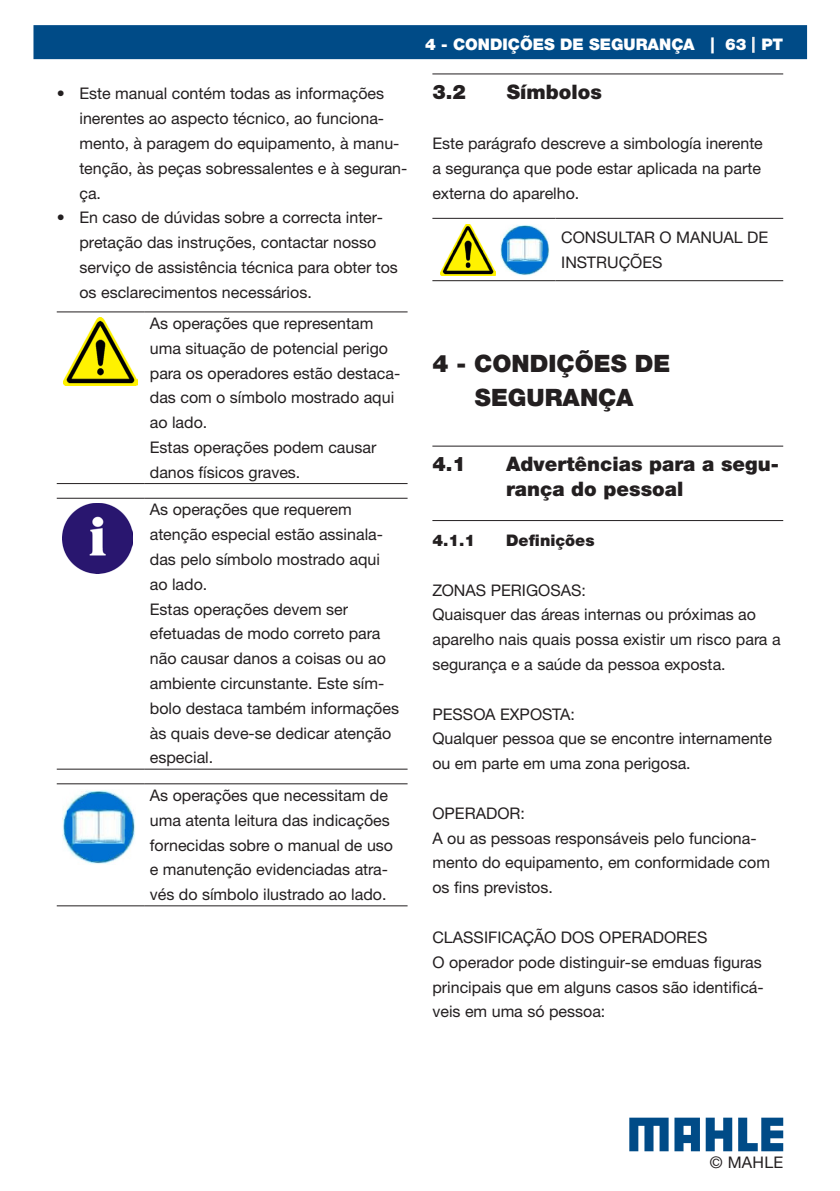
<style>
.page{position:relative;width:840px;height:1191px;background:#fff}
.page>*{position:absolute;margin:0;border:0;box-sizing:border-box;transform-origin:0 0}
.Heading1_2-0{font:900 24px/34px "Helvetica Neue LTW1 G";color:#231f20;text-align:center}
.Heading2_1-0{font:900 20px/24.8px "Helvetica Neue LTW1 G";color:#231f20}
.Bodytext_0-0{font:16px/24.8px "Helvetica Neue LTW1 G";color:#231f20}
.t1{font:900 16px "Helvetica Neue LTW1 G";color:#fff}
.Heading2_1-0-2{font:900 16px "Helvetica Neue LTW1 G";color:#231f20}
</style>
<div class="page">
<div style="left:33px;top:25px;width:773px;height:34px;background:#004b87;border:2px solid #004b87"></div>
<svg style="left:629px;top:1117px;width:39px;height:34px"></svg>
<svg style="left:705px;top:1117px;width:26px;height:34px"></svg>
<svg style="left:738px;top:1117px;width:44px;height:34px"></svg>
<svg style="left:674px;top:1117px;width:25px;height:34px"></svg>
<hr style="left:751px;top:37px;width:3px;height:16px;background:#ececee">
<hr style="left:57px;top:311px;width:87px;height:1px;background:#231f20">
<hr style="left:144px;top:311px;width:263px;height:1px;background:#231f20">
<hr style="left:57px;top:483px;width:87px;height:1px;background:#231f20">
<hr style="left:144px;top:483px;width:263px;height:1px;background:#231f20">
<img style="left:63px;top:317px;width:74px;height:69px">
<hr style="left:57px;top:498px;width:87px;height:1px;background:#231f20">
<hr style="left:144px;top:498px;width:263px;height:1px;background:#231f20">
<hr style="left:57px;top:768px;width:87px;height:1px;background:#231f20">
<hr style="left:144px;top:768px;width:263px;height:1px;background:#231f20">
<img style="left:62px;top:504px;width:70px;height:69px">
<hr style="left:57px;top:783px;width:87px;height:1px;background:#231f20">
<hr style="left:144px;top:783px;width:263px;height:1px;background:#231f20">
<hr style="left:57px;top:905px;width:87px;height:1px;background:#231f20">
<hr style="left:144px;top:905px;width:263px;height:1px;background:#231f20">
<img style="left:62px;top:790px;width:73px;height:75px">
<hr style="left:432px;top:73px;width:350px;height:1px;background:#231f20">
<hr style="left:432px;top:445px;width:350px;height:1px;background:#231f20">
<hr style="left:432px;top:520px;width:350px;height:1px;background:#231f20">
<hr style="left:432px;top:218px;width:123px;height:1px;background:#231f20">
<hr style="left:555px;top:218px;width:227px;height:1px;background:#231f20">
<hr style="left:432px;top:280px;width:123px;height:1px;background:#231f20">
<hr style="left:555px;top:280px;width:227px;height:1px;background:#231f20">
<img style="left:440px;top:224px;width:55px;height:51px">
<img style="left:500px;top:225px;width:49px;height:50px">
<p class="Bodytext_0-0" style="left:79px;top:81px;width:329px;text-indent:-23px">• Este manual contém todas as informações inerentes ao aspecto técnico, ao funciona&shy;mento, à paragem do equipamento, à manu&shy;tenção, às peças sobressalentes e à seguran&shy;ça.</p>
<p class="Bodytext_0-0" style="left:79px;top:205px;width:320px;text-indent:-23px">• En caso de dúvidas sobre a correcta inter&shy;pretação das instruções, contactar nosso serviço de assistência técnica para obter tos os esclarecimentos necessários.</p>
<p class="Bodytext_0-0" style="left:150px;top:311px;width:252px">As operações que representam uma situação de potencial perigo para os operadores estão destaca&shy;das com o símbolo mostrado aqui ao lado.</p>
<p class="Bodytext_0-0" style="left:150px;top:435px;width:228px">Estas operações podem causar danos físicos graves.</p>
<p class="Bodytext_0-0" style="left:150px;top:497px;width:235px">As operações que requerem atenção especial estão assinala&shy;das pelo símbolo mostrado aqui ao lado.</p>
<p class="Bodytext_0-0" style="left:150px;top:596px;width:250px">Estas operações devem ser efetuadas de modo correto para não causar danos a coisas ou ao ambiente circunstante. Este sím&shy;bolo destaca também informações às quais deve-se dedicar atenção especial.</p>
<p class="Bodytext_0-0" style="left:150px;top:782px;width:245px">As operações que necessitam de uma atenta leitura das indicações fornecidas sobre o manual de uso e manutenção evidenciadas atra&shy;vés do símbolo ilustrado ao lado.</p>
<p class="t1" style="left:425px;top:34px;width:359px">4 - CONDIÇÕES DE SEGURANÇA | 63 PT</p>
<p class="Heading2_1-0" style="left:432px;top:80px;width:35px">3.2</p>
<p class="Heading2_1-0" style="left:506px;top:80px;width:96px">Símbolos</p>
<p class="Bodytext_0-0" style="left:432px;top:131px;width:332px">Este parágrafo descreve a simbología inerente a segurança que pode estar aplicada na parte externa do aparelho.</p>
<p class="Bodytext_0-0" style="left:561px;top:225px;width:208px">CONSULTAR O MANUAL DE<br>INSTRUÇÕES</p>
<p class="Heading1_2-0" style="left:432px;top:347px;width:239px">4 - CONDIÇÕES DE<br>SEGURANÇA</p>
<p class="Heading2_1-0" style="left:432px;top:452px;width:35px">4.1</p>
<p class="Heading2_1-0" style="left:506px;top:452px;width:274px">Advertências para a segu&shy;rança do pessoal</p>
<p class="Heading2_1-0-2" style="left:432px;top:530px;width:44px">4.1.1</p>
<p class="Heading2_1-0-2" style="left:506px;top:530px;width:90px">Definições</p>
<p class="Bodytext_0-0" style="left:432px;top:577px;width:155px">ZONAS PERIGOSAS:</p>
<p class="Bodytext_0-0" style="left:432px;top:602px;width:349px">Quaisquer das áreas internas ou próximas ao aparelho nais quais possa existir um risco para a segurança e a saúde da pessoa exposta.</p>
<p class="Bodytext_0-0" style="left:432px;top:701px;width:144px">PESSOA EXPOSTA:</p>
<p class="Bodytext_0-0" style="left:432px;top:726px;width:341px">Qualquer pessoa que se encontre internamente ou em parte em uma zona perigosa.</p>
<p class="Bodytext_0-0" style="left:432px;top:800px;width:94px">OPERADOR:</p>
<p class="Bodytext_0-0" style="left:432px;top:825px;width:339px">A ou as pessoas responsáveis pelo funciona&shy;mento do equipamento, em conformidade com os fins previstos.</p>
<p class="Bodytext_0-0" style="left:432px;top:924px;width:276px">CLASSIFICAÇÃO DOS OPERADORES</p>
<p class="Bodytext_0-0" style="left:432px;top:949px;width:333px">O operador pode distinguir-se emduas figuras principais que em alguns casos são identificá&shy;veis em uma só pessoa:</p>
<p class="Bodytext_0-0" style="left:709px;top:1150px;width:75px">© MAHLE</p>
</div>
